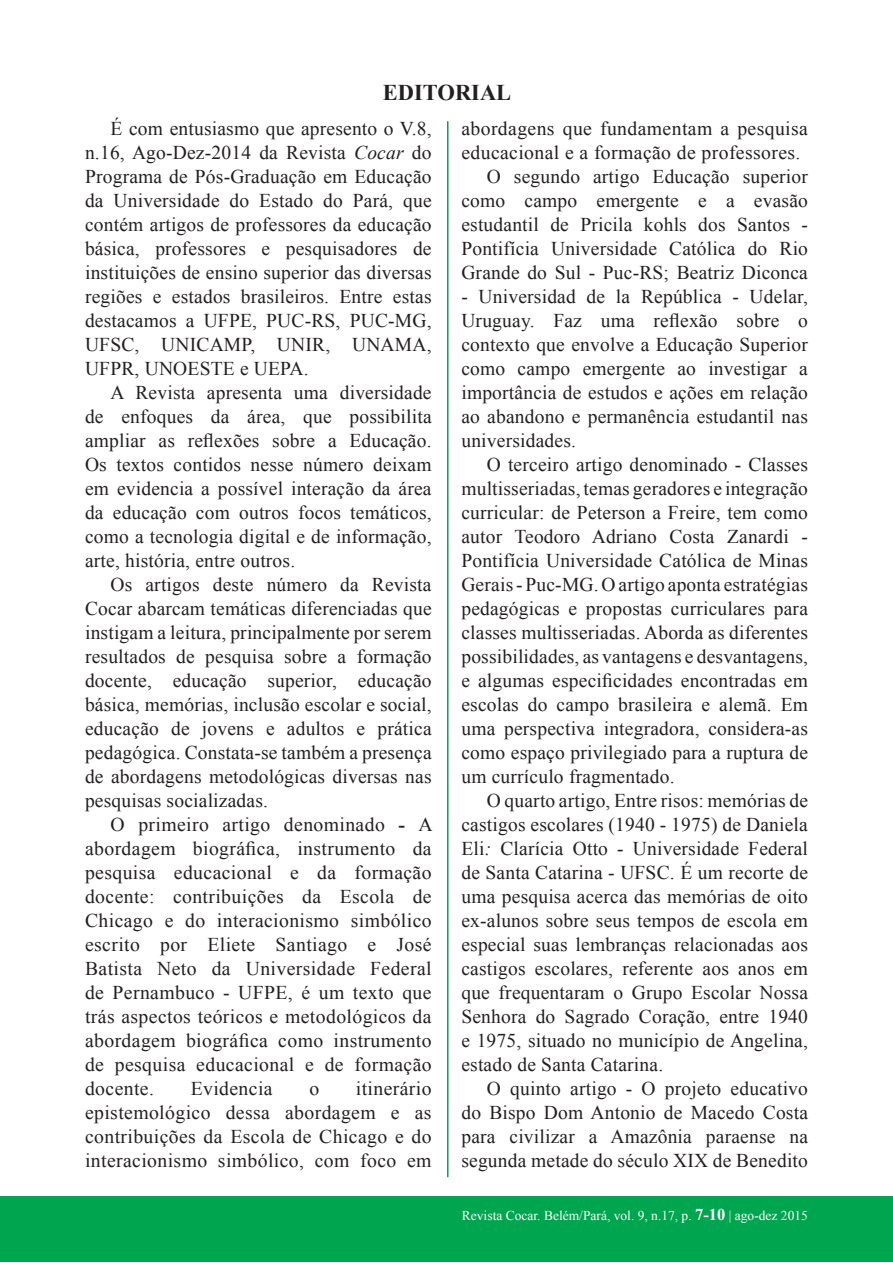
<style>
.page{position:relative;width:893px;height:1263px;background:#fff}
.page>*{position:absolute;margin:0;border:0;box-sizing:border-box;transform-origin:0 0}
.t1{font:700 22.5px "Times New Roman";color:#231f20}
.t2{font:19.5px/24px "Times New Roman";letter-spacing:.01em;color:#231f20;text-align:justify}
.t3{font:13.5px "Times New Roman";color:#fff}
.s1{font-style:italic}
.s2{font-weight:700}
.s3{font-weight:700;font-size:16.5px}
</style>
<div class="page">
<hr style="left:0;top:1196px;width:1px;height:66px;background:#00a54f">
<div style="left:1px;top:1196px;width:892px;height:66px;background:#00a54f"></div>
<hr style="left:447px;top:121px;width:1px;height:1056px;background:#00a54f">
<p class="t1" style="left:383px;top:77px;width:31px">EDITORIAL</p>
<p class="t2" style="left:85px;top:116px;width:348px;text-indent:26px">É com entusiasmo que apresento o V.8, n.16, Ago-Dez-2014 da Revista <span class="s1">Cocar</span> do Programa de Pós-Graduação em Educação da Universidade do Estado do Pará, que contém artigos de professores da educação básica, professores e pesquisadores de instituições de ensino superior das diversas regiões e estados brasileiros. Entre estas destacamos a UFPE, PUC-RS, PUC-MG, UFSC, UNICAMP, UNIR, UNAMA, UFPR, UNOESTE e UEPA.</p>
<p class="t2" style="left:85px;top:380px;width:348px;text-indent:26px">A Revista apresenta uma diversidade de enfoques da área, que possibilita ampliar as reflexões sobre a Educação.<br>Os textos contidos nesse número deixam em evidencia a possível interação da área da educação com outros focos temáticos, como a tecnologia digital e de informação, arte, história, entre outros.</p>
<p class="t2" style="left:85px;top:572px;width:348px;text-indent:26px">Os artigos deste número da Revista Cocar abarcam temáticas diferenciadas que instigam a leitura, principalmente por serem resultados de pesquisa sobre a formação docente, educação superior, educação básica, memórias, inclusão escolar e social, educação de jovens e adultos e prática pedagógica. Constata-se também a presença de abordagens metodológicas diversas nas pesquisas socializadas.</p>
<p class="t2" style="left:85px;top:812px;width:349px;text-indent:26px">O primeiro artigo denominado <span class="s2">-</span> A abordagem biográfica, instrumento da pesquisa educacional e da formação docente: contribuições da Escola de Chicago e do interacionismo simbólico escrito por Eliete Santiago e José Batista Neto da Universidade Federal de Pernambuco - UFPE, é um texto que trás aspectos teóricos e metodológicos da abordagem biográfica como instrumento de pesquisa educacional e de formação docente.</p>
<p class="t2" style="left:85px;top:1076px;width:348px;text-indent:271px">itinerário epistemológico dessa abordagem e as contribuições da Escola de Chicago e do interacionismo simbólico, com foco em</p>
<p class="t2" style="left:191px;top:1076px;width:83px">Evidencia</p>
<p class="t2" style="left:309px;top:1076px;width:11px">o</p>
<p class="t2" style="left:461px;top:116px;width:348px">abordagens que fundamentam a pesquisa</p>
<p class="t2" style="left:461px;top:140px;width:341px">educacional e a formação de professores.</p>
<p class="t2" style="left:487px;top:164px;width:323px">O segundo artigo Educação superior</p>
<p class="t2" style="left:461px;top:188px;width:348px">como campo emergente e a evasão</p>
<p class="t2" style="left:461px;top:212px;width:348px">estudantil de Pricila kohls dos Santos -</p>
<p class="t2" style="left:461px;top:236px;width:348px">Pontifícia Universidade Católica do Rio</p>
<p class="t2" style="left:461px;top:260px;width:348px">Grande do Sul - Puc-RS; Beatriz Diconca</p>
<p class="t2" style="left:461px;top:284px;width:348px">- Universidad de la República - Udelar, Uruguay. Faz uma reflexão sobre o contexto que envolve a Educação Superior como campo emergente ao investigar a importância de estudos e ações em relação ao abandono e permanência estudantil nas universidades.</p>
<p class="t2" style="left:461px;top:452px;width:348px;text-indent:26px">O terceiro artigo denominado - Classes multisseriadas, temas geradores e integração curricular: de Peterson a Freire, tem como autor Teodoro Adriano Costa Zanardi - Pontifícia Universidade Católica de Minas Gerais - Puc-MG. O artigo aponta estratégias pedagógicas e propostas curriculares para classes multisseriadas. Aborda as diferentes possibilidades, as vantagens e desvantagens, e algumas especificidades encontradas em escolas do campo brasileira e alemã. Em uma perspectiva integradora, considera-as como espaço privilegiado para a ruptura de um currículo fragmentado.</p>
<p class="t2" style="left:461px;top:788px;width:348px;text-indent:26px">O quarto artigo, Entre risos: memórias de castigos escolares (1940 - 1975) de Daniela Eli<span class="s1">:</span> Clarícia Otto <span class="s1">-</span> Universidade Federal de Santa Catarina - UFSC. É um recorte de uma pesquisa acerca das memórias de oito ex-alunos sobre seus tempos de escola em especial suas lembranças relacionadas aos castigos escolares, referente aos anos em que frequentaram o Grupo Escolar Nossa Senhora do Sagrado Coração, entre 1940 e 1975, situado no município de Angelina, estado de Santa Catarina.</p>
<p class="t2" style="left:461px;top:1076px;width:348px;text-indent:26px">O quinto artigo - O projeto educativo do Bispo Dom Antonio de Macedo Costa para civilizar a Amazônia paraense na segunda metade do século XIX de Benedito</p>
<p class="t3" style="left:462px;top:1206px;width:348px">Revista Cocar. Belém/Pará, vol. 9, n.17, p. <span class="s3">7-10</span> | ago-dez 2015</p>
</div>
